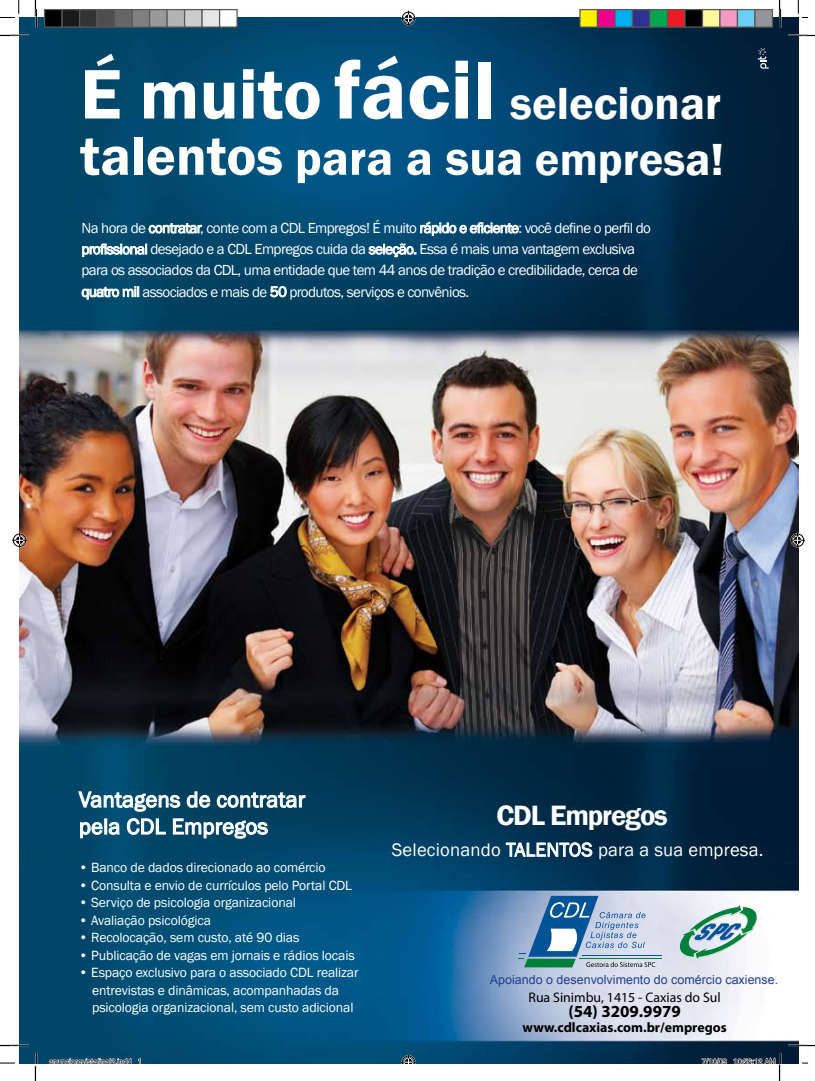
<style>
.page{position:relative;width:815px;height:1081px;background:#fff}
.page>*{position:absolute;margin:0;border:0;box-sizing:border-box;transform-origin:0 0}
.t1{font:600 56.25px "Franklin Gothic";color:#fff}
.t2{font:600 46.25px "Franklin Gothic";color:#fff}
.t3{font:600 28.75px "Franklin Gothic";letter-spacing:-.04em;color:#fff}
.t4{font:22.5px/27px "Franklin Gothic";letter-spacing:.01em;color:#fff}
.t5{font:18.62px "Franklin Gothic";letter-spacing:.01em;color:#fff}
.t6{font:700 16.88px "Myriad Pro";color:#000}
.t7{font:15px/21.2px "Franklin Gothic";letter-spacing:-.04em;color:#fff}
.t8{font:700 13.88px "Myriad Pro";color:#000}
.t9{font:13.88px "Myriad Pro";color:#000}
.t10{font:13.75px/17.5px "Franklin Gothic";letter-spacing:-.01em;color:#fff;text-align:center}
.t11{font:12.5px "Arial";color:#24408f}
.t12{font:7.5px "Helvetica";color:#000}
.s1{font-size:72.5px}
.s2{font-size:85px}
.s3{font-size:50px}
.s4{font-size:46.25px}
.s5{font-size:19.75px}
</style>
<div class="page">
<img style="left:19px;top:17px;width:779px;height:1046px">
<svg style="left:149px;top:223px;width:53px;height:11px"></svg>
<svg style="left:420px;top:221px;width:99px;height:15px"></svg>
<svg style="left:82px;top:243px;width:65px;height:14px"></svg>
<svg style="left:368px;top:243px;width:48px;height:14px"></svg>
<svg style="left:81px;top:286px;width:58px;height:14px"></svg>
<svg style="left:270px;top:286px;width:17px;height:11px"></svg>
<svg style="left:506px;top:842px;width:87px;height:15px"></svg>
<svg style="left:77px;top:790px;width:229px;height:49px;background:#40728b"></svg>
<hr style="left:582px;top:954px;width:80px;height:1px;background:#005496">
<hr style="left:579px;top:958px;width:83px;height:1px;background:#007f3d">
<svg style="left:518px;top:896px;width:137px;height:71px;background:#8bacc6"></svg>
<svg style="left:676px;top:905px;width:82px;height:55px"></svg>
<svg style="left:758px;top:48px;width:11px;height:21px"></svg>
<svg style="left:0;top:34px;width:29px;height:2px"></svg>
<svg style="left:788px;top:34px;width:27px;height:2px"></svg>
<svg style="left:0;top:1044px;width:29px;height:2px"></svg>
<svg style="left:788px;top:1044px;width:27px;height:2px"></svg>
<svg style="left:35px;top:0;width:2px;height:28px"></svg>
<svg style="left:35px;top:1053px;width:2px;height:28px"></svg>
<svg style="left:779px;top:0;width:2px;height:28px"></svg>
<svg style="left:0;top:0;width:20px;height:18px"></svg>
<svg style="left:0;top:1062px;width:20px;height:2px"></svg>
<svg style="left:797px;top:0;width:10px;height:18px"></svg>
<svg style="left:797px;top:1062px;width:10px;height:2px"></svg>
<svg style="left:401px;top:11px;width:15px;height:15px"></svg>
<svg style="left:401px;top:1054px;width:15px;height:9px"></svg>
<svg style="left:12px;top:533px;width:15px;height:15px"></svg>
<svg style="left:790px;top:533px;width:15px;height:15px"></svg>
<div style="left:45px;top:10px;width:17px;height:17px;background:#000"></div>
<div style="left:44px;top:9px;width:19px;height:19px;border:1px solid #595959"></div>
<div style="left:62px;top:10px;width:18px;height:17px;background:#1a1a1a"></div>
<div style="left:61px;top:9px;width:19px;height:19px;border:1px solid #595959"></div>
<div style="left:80px;top:10px;width:17px;height:17px;background:#333"></div>
<div style="left:79px;top:9px;width:19px;height:19px;border:1px solid #595959"></div>
<div style="left:97px;top:10px;width:18px;height:17px;background:#4d4d4d"></div>
<div style="left:96px;top:9px;width:19px;height:19px;border:1px solid #595959"></div>
<div style="left:115px;top:10px;width:17px;height:17px;background:#666"></div>
<div style="left:114px;top:9px;width:19px;height:19px;border:1px solid #595959"></div>
<div style="left:132px;top:10px;width:18px;height:17px;background:#808080"></div>
<div style="left:131px;top:9px;width:19px;height:19px;border:1px solid #595959"></div>
<div style="left:150px;top:10px;width:17px;height:17px;background:#999"></div>
<div style="left:149px;top:9px;width:19px;height:19px;border:1px solid #595959"></div>
<div style="left:167px;top:10px;width:18px;height:17px;background:#b3b3b3"></div>
<div style="left:166px;top:9px;width:19px;height:19px;border:1px solid #595959"></div>
<div style="left:185px;top:10px;width:17px;height:17px;background:#ccc"></div>
<div style="left:184px;top:9px;width:19px;height:19px;border:1px solid #595959"></div>
<div style="left:202px;top:10px;width:18px;height:17px;background:#e6e6e6"></div>
<div style="left:201px;top:9px;width:19px;height:19px;border:1px solid #595959"></div>
<div style="left:220px;top:10px;width:17px;height:17px;background:#fff"></div>
<div style="left:219px;top:9px;width:19px;height:19px;border:1px solid #595959"></div>
<div style="left:580px;top:10px;width:17px;height:17px;background:#fff200"></div>
<div style="left:579px;top:9px;width:19px;height:19px;border:1px solid #595959"></div>
<div style="left:597px;top:10px;width:18px;height:17px;background:#ec008c"></div>
<div style="left:597px;top:9px;width:19px;height:19px;border:1px solid #595959"></div>
<div style="left:615px;top:10px;width:17px;height:17px;background:#00adef"></div>
<div style="left:614px;top:9px;width:19px;height:19px;border:1px solid #595959"></div>
<div style="left:632px;top:10px;width:18px;height:17px;background:#2e3192"></div>
<div style="left:632px;top:9px;width:19px;height:19px;border:1px solid #595959"></div>
<div style="left:650px;top:10px;width:17px;height:17px;background:#00a650"></div>
<div style="left:649px;top:9px;width:19px;height:19px;border:1px solid #595959"></div>
<div style="left:667px;top:10px;width:18px;height:17px;background:#ed1c24"></div>
<div style="left:667px;top:9px;width:19px;height:19px;border:1px solid #595959"></div>
<div style="left:685px;top:10px;width:17px;height:17px;background:#000"></div>
<div style="left:684px;top:9px;width:19px;height:19px;border:1px solid #595959"></div>
<div style="left:702px;top:10px;width:18px;height:17px;background:#fff799"></div>
<div style="left:702px;top:9px;width:19px;height:19px;border:1px solid #595959"></div>
<div style="left:720px;top:10px;width:17px;height:17px;background:#f499c1"></div>
<div style="left:719px;top:9px;width:19px;height:19px;border:1px solid #595959"></div>
<div style="left:737px;top:10px;width:18px;height:17px;background:#6ccff6"></div>
<div style="left:737px;top:9px;width:19px;height:19px;border:1px solid #595959"></div>
<div style="left:755px;top:10px;width:17px;height:17px;background:#939598"></div>
<div style="left:754px;top:9px;width:19px;height:19px;border:1px solid #595959"></div>
<svg style="left:49px;top:1058px;width:83px;height:6px"></svg>
<svg style="left:138px;top:1058px;width:3px;height:5px"></svg>
<svg style="left:702px;top:1058px;width:25px;height:5px"></svg>
<svg style="left:733px;top:1053px;width:48px;height:28px"></svg>
<p class="t2" style="left:80px;top:75px;width:642px"><span class="s1">É muito</span> <span class="s2">fácil</span> selecionar</p>
<p class="t1" style="left:80px;top:121px;width:645px">talentos <span class="s3">para a sua</span> <span class="s4">empresa!</span></p>
<p class="t7" style="left:81px;top:218px;width:571px">Na hora de contratar, conte com a CDL Empregos! É muito rápido e eficiente: você define o perfil do profissional desejado e a CDL Empregos cuida da seleção. Essa é mais uma vantagem exclusiva para os associados da CDL, uma entidade que tem 44 anos de tradição e credibilidade, cerca de quatro mil associados e mais de 50 produtos, serviços e convênios.</p>
<p class="t4" style="left:79px;top:786px;width:228px">Vantagens de contratar pela CDL Empregos</p>
<p class="t10" style="left:79px;top:859px;width:248px">• Banco de dados direcionado ao comércio</p>
<p class="t10" style="left:79px;top:876px;width:275px">• Consulta e envio de currículos pelo Portal CDL</p>
<p class="t10" style="left:79px;top:894px;width:218px">• Serviço de psicologia organizacional</p>
<p class="t10" style="left:79px;top:911px;width:134px">• Avaliação psicológica</p>
<p class="t10" style="left:79px;top:929px;width:222px">• Recolocação, sem custo, até 90 dias</p>
<p class="t10" style="left:79px;top:946px;width:277px">• Publicação de vagas em jornais e rádios locais</p>
<p class="t10" style="left:79px;top:964px;width:281px">• Espaço exclusivo para o associado CDL realizar entrevistas e dinâmicas, acompanhadas da psicologia organizacional, sem custo adicional</p>
<p class="t3" style="left:496px;top:798px;width:173px">CDL Empregos</p>
<p class="t5" style="left:392px;top:838px;width:373px">Selecionando <span class="s5">TALENTOS</span> para a sua empresa.</p>
<p class="t11" style="left:490px;top:971px;width:290px">Apoiando o desenvolvimento do comércio caxiense.</p>
<p class="t9" style="left:529px;top:988px;width:194px">Rua Sinimbu, 1415 - Caxias do Sul</p>
<p class="t6" style="left:569px;top:1000px;width:114px">(54) 3209.9979</p>
<p class="t8" style="left:523px;top:1018px;width:206px">www.cdlcaxias.com.br/empregos</p>
<p class="t12" style="left:49px;top:1055px;width:94px">anunciorevistafinal2.indd 1</p>
<p class="t12" style="left:702px;top:1055px;width:75px">7/10/09 10:56:12 AM</p>
</div>
